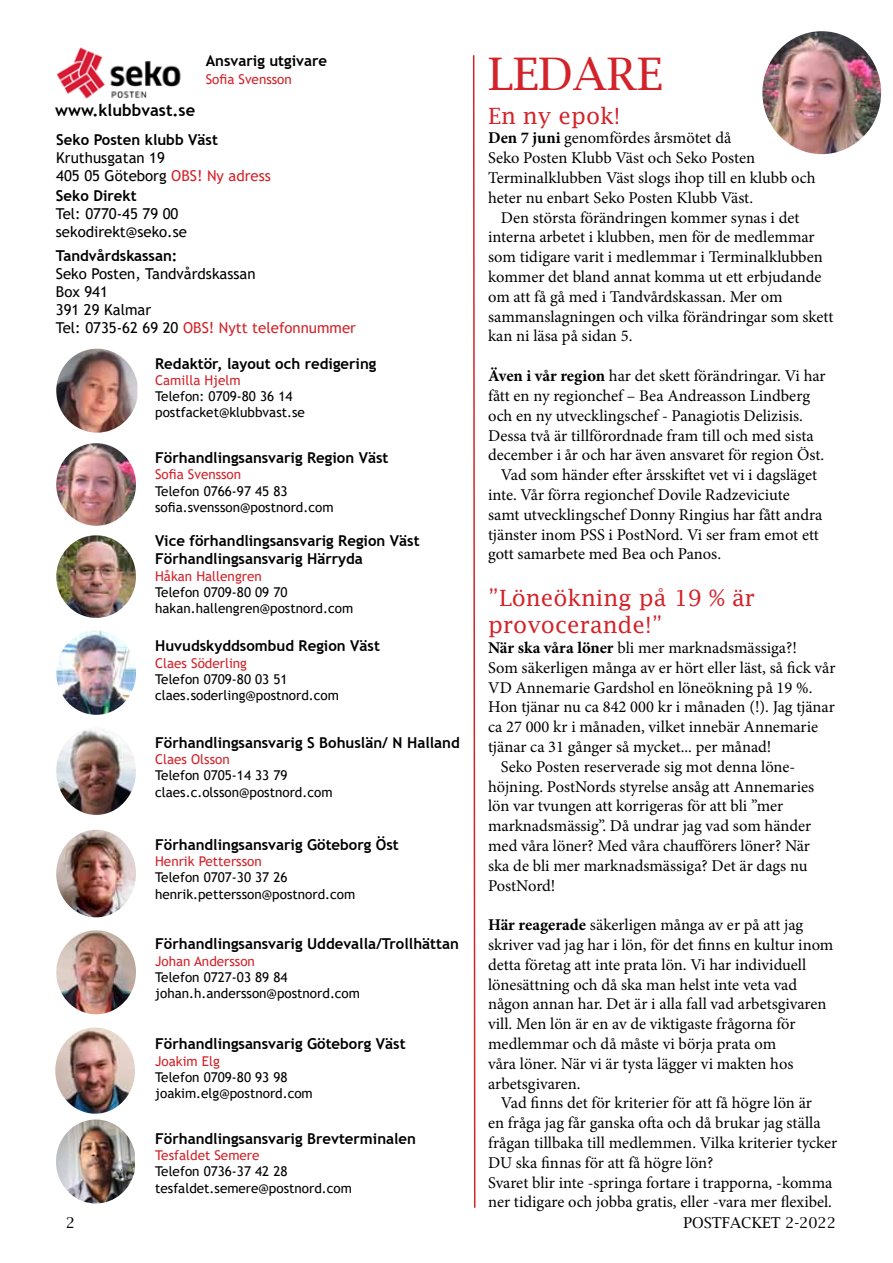
<style>
.page{position:relative;width:893px;height:1263px;background:#fff}
.page>*{position:absolute;margin:0;border:0;box-sizing:border-box;transform-origin:0 0}
.t1{font:45px "Lucida Bright";color:#d2232a}
.t2{font:22.5px/27px "Lucida Fax";color:#d2232a}
.t3{font:16.5px/19.8px "Minion Pro";letter-spacing:-.005em;color:#000}
.t4{font:700 16.5px "Trebuchet MS";color:#000}
.t5{font:700 15px/18px "Trebuchet MS";color:#000}
.t6{font:15px/18px "Trebuchet MS";color:#000}
.t7{font:15px "Lucida Bright";color:#000}
.t8{font:13.5px/16.2px "Trebuchet MS";color:#000}
.t9{font:13.5px "Trebuchet MS";color:#d2232a}
.s1{color:#d2232a}
.s2{font-weight:700}
</style>
<div class="page">
<img style="left:56px;top:47px;width:125px;height:51px">
<img style="left:56px;top:630px;width:80px;height:85px">
<img style="left:56px;top:930px;width:80px;height:84px">
<img style="left:56px;top:729px;width:80px;height:86px">
<img style="left:56px;top:830px;width:80px;height:87px">
<img style="left:55px;top:1027px;width:80px;height:87px">
<img style="left:56px;top:535px;width:80px;height:83px">
<img style="left:56px;top:1119px;width:79px;height:84px">
<img style="left:56px;top:443px;width:80px;height:83px">
<svg style="left:472px;top:55px;width:4px;height:1153px"></svg>
<img style="left:762px;top:31px;width:119px;height:123px">
<img style="left:56px;top:349px;width:81px;height:84px">
<p class="t4" style="left:55px;top:100px;width:141px">www.klubbvast.se</p>
<p class="t5" style="left:206px;top:52px;width:123px">Ansvarig utgivare</p>
<p class="t9" style="left:206px;top:71px;width:88px">Sofia Svensson</p>
<p class="t5" style="left:56px;top:130px;width:163px">Seko Posten klubb Väst</p>
<p class="t6" style="left:56px;top:148px;width:216px">Kruthusgatan 19<br>405 05 Göteborg <span class="s1">OBS! Ny adress</span></p>
<p class="t5" style="left:56px;top:187px;width:82px">Seko Direkt</p>
<p class="t6" style="left:56px;top:205px;width:133px">Tel: 0770-45 79 00 sekodirekt@seko.se</p>
<p class="t5" style="left:56px;top:247px;width:123px">Tandvårdskassan:</p>
<p class="t6" style="left:56px;top:264px;width:302px">Seko Posten, Tandvårdskassan<br>Box 941<br>391 29 Kalmar<br>Tel: 0735-62 69 20 <span class="s1">OBS! Nytt telefonnummer</span></p>
<p class="t5" style="left:155px;top:354px;width:223px">Redaktör, layout och redigering</p>
<p class="t9" style="left:155px;top:372px;width:87px">Camilla Hjelm</p>
<p class="t8" style="left:155px;top:388px;width:151px">Telefon: 0709-80 36 14 postfacket@klubbvast.se</p>
<p class="t5" style="left:155px;top:449px;width:235px">Förhandlingsansvarig Region Väst</p>
<p class="t9" style="left:155px;top:466px;width:88px">Sofia Svensson</p>
<p class="t8" style="left:155px;top:482px;width:180px">Telefon 0766-97 45 83 sofia.svensson@postnord.com</p>
<p class="t5" style="left:155px;top:532px;width:266px">Vice förhandlingsansvarig Region Väst<br>Förhandlingsansvarig Härryda</p>
<p class="t9" style="left:155px;top:567px;width:108px">Håkan Hallengren</p>
<p class="t8" style="left:155px;top:584px;width:200px">Telefon 0709-80 09 70 hakan.hallengren@postnord.com</p>
<p class="t5" style="left:155px;top:637px;width:226px">Huvudskyddsombud Region Väst</p>
<p class="t9" style="left:155px;top:654px;width:93px">Claes Söderling</p>
<p class="t8" style="left:155px;top:671px;width:185px">Telefon 0709-80 03 51 claes.soderling@postnord.com</p>
<p class="t5" style="left:155px;top:734px;width:306px">Förhandlingsansvarig S Bohuslän/ N Halland</p>
<p class="t9" style="left:155px;top:751px;width:76px">Claes Olsson</p>
<p class="t8" style="left:155px;top:767px;width:179px">Telefon 0705-14 33 79 claes.c.olsson@postnord.com</p>
<p class="t5" style="left:155px;top:836px;width:245px">Förhandlingsansvarig Göteborg Öst</p>
<p class="t9" style="left:155px;top:853px;width:108px">Henrik Pettersson</p>
<p class="t8" style="left:155px;top:869px;width:202px">Telefon 0707-30 37 26 henrik.pettersson@postnord.com</p>
<p class="t5" style="left:155px;top:935px;width:305px">Förhandlingsansvarig Uddevalla/Trollhättan</p>
<p class="t9" style="left:155px;top:952px;width:101px">Johan Andersson</p>
<p class="t8" style="left:155px;top:969px;width:206px">Telefon 0727-03 89 84 johan.h.andersson@postnord.com</p>
<p class="t5" style="left:155px;top:1035px;width:252px">Förhandlingsansvarig Göteborg Väst</p>
<p class="t9" style="left:155px;top:1052px;width:66px">Joakim Elg</p>
<p class="t8" style="left:155px;top:1069px;width:159px">Telefon 0709-80 93 98 joakim.elg@postnord.com</p>
<p class="t5" style="left:155px;top:1130px;width:262px">Förhandlingsansvarig Brevterminalen</p>
<p class="t9" style="left:155px;top:1147px;width:106px">Tesfaldet Semere</p>
<p class="t8" style="left:155px;top:1163px;width:198px">Telefon 0736-37 42 28 tesfaldet.semere@postnord.com</p>
<h1 class="t1" style="left:488px;top:48px;width:176px">LEDARE</h1>
<h2 class="t2" style="left:488px;top:102px;width:134px">En ny epok!</h2>
<p class="t3" style="left:488px;top:128px;width:329px"><span class="s2">Den 7 juni</span> genomfördes årsmötet då<br>Seko Posten Klubb Väst och Seko Posten Terminalklubben Väst slogs ihop till en klubb och heter nu enbart Seko Posten Klubb Väst.</p>
<p class="t3" style="left:488px;top:208px;width:347px;text-indent:13px">Den största förändringen kommer synas i det interna arbetet i klubben, men för de medlemmar som tidigare varit i medlemmar i Terminalklubben kommer det bland annat komma ut ett erbjudande om att få gå med i Tandvårdskassan. Mer om sammanslagningen och vilka förändringar som skett kan ni läsa på sidan 5.</p>
<p class="t3" style="left:488px;top:366px;width:339px"><span class="s2">Även i vår region</span> har det skett förändringar. Vi har</p>
<p class="t3" style="left:488px;top:386px;width:323px">fått en ny regionchef – Bea Andreasson Lindberg</p>
<p class="t3" style="left:488px;top:406px;width:316px">och en ny utvecklingschef - Panagiotis Delizisis.</p>
<p class="t3" style="left:488px;top:425px;width:327px">Dessa två är tillförordnade fram till och med sista</p>
<p class="t3" style="left:488px;top:445px;width:338px">december i år och har även ansvaret för region Öst.</p>
<p class="t3" style="left:501px;top:465px;width:318px">Vad som händer efter årsskiftet vet vi i dagsläget</p>
<p class="t3" style="left:488px;top:485px;width:303px">inte. Vår förra regionchef Dovile Radzeviciute</p>
<p class="t3" style="left:488px;top:505px;width:336px">samt utvecklingschef Donny Ringius har fått andra</p>
<p class="t3" style="left:488px;top:524px;width:332px">tjänster inom PSS i PostNord. Vi ser fram emot ett</p>
<p class="t3" style="left:488px;top:544px;width:234px">gott samarbete med Bea och Panos.</p>
<h2 class="t2" style="left:488px;top:584px;width:268px">”Löneökning på 19 % är provocerande!”</h2>
<p class="t3" style="left:488px;top:638px;width:310px"><span class="s2">När ska våra löner</span> bli mer marknadsmässiga?!</p>
<p class="t3" style="left:488px;top:658px;width:349px">Som säkerligen många av er hört eller läst, så fick vår</p>
<p class="t3" style="left:488px;top:677px;width:326px">VD Annemarie Gardshol en löneökning på 19 %.</p>
<p class="t3" style="left:488px;top:697px;width:348px">Hon tjänar nu ca 842 000 kr i månaden (!). Jag tjänar</p>
<p class="t3" style="left:488px;top:717px;width:332px">ca 27 000 kr i månaden, vilket innebär Annemarie</p>
<p class="t3" style="left:488px;top:737px;width:285px">tjänar ca 31 gånger så mycket... per månad!</p>
<p class="t3" style="left:501px;top:757px;width:296px">Seko Posten reserverade sig mot denna löne-</p>
<p class="t3" style="left:488px;top:776px;width:328px">höjning. PostNords styrelse ansåg att Annemaries</p>
<p class="t3" style="left:488px;top:796px;width:297px">lön var tvungen att korrigeras för att bli ”mer</p>
<p class="t3" style="left:488px;top:816px;width:325px">marknadsmässig”. Då undrar jag vad som händer</p>
<p class="t3" style="left:488px;top:836px;width:323px">med våra löner? Med våra chaufförers löner? När</p>
<p class="t3" style="left:488px;top:856px;width:321px">ska de bli mer marknadsmässiga? Det är dags nu</p>
<p class="t3" style="left:488px;top:875px;width:69px">PostNord!</p>
<p class="t3" style="left:488px;top:915px;width:347px"><span class="s2">Här reagerade</span> säkerligen många av er på att jag skriver vad jag har i lön, för det finns en kultur inom detta företag att inte prata lön. Vi har individuell lönesättning och då ska man helst inte veta vad någon annan har. Det är i alla fall vad arbetsgivaren vill. Men lön är en av de viktigaste frågorna för medlemmar och då måste vi börja prata om<br>våra löner. När vi är tysta lägger vi makten hos arbetsgivaren.</p>
<p class="t3" style="left:488px;top:1093px;width:351px;text-indent:13px">Vad finns det för kriterier för att få högre lön är<br>en fråga jag får ganska ofta och då brukar jag ställa frågan tillbaka till medlemmen. Vilka kriterier tycker DU ska finnas för att få högre lön?<br>Svaret blir inte -springa fortare i trapporna, -komma ner tidigare och jobba gratis, eller -vara mer flexibel.</p>
<p class="t7" style="left:66px;top:1214px;width:11px">2</p>
<p class="t7" style="left:684px;top:1214px;width:154px">POSTFACKET 2-2022</p>
</div>
